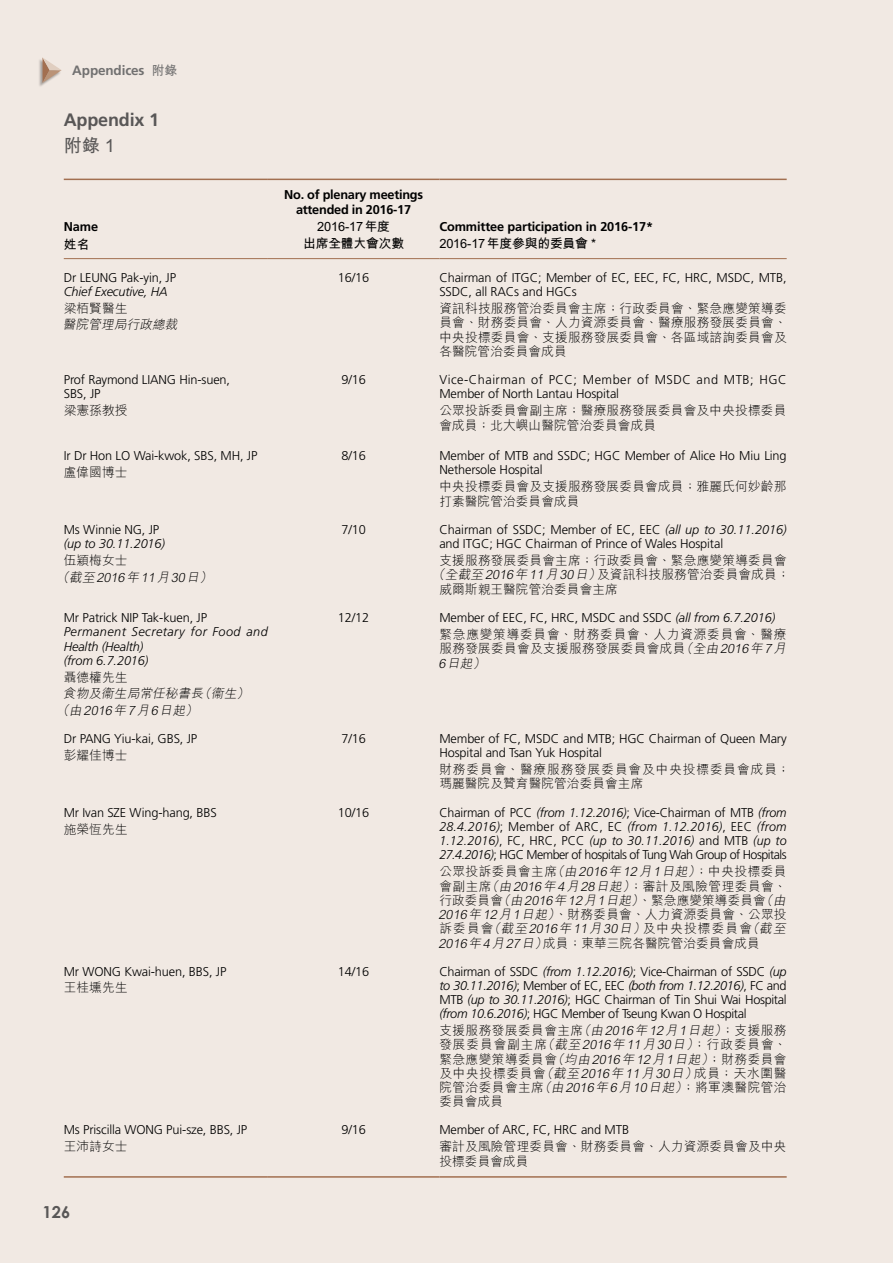
<style>
.page{position:relative;width:893px;height:1263px;background:#f1e9e3}
.page>*{position:absolute;margin:0;border:0;box-sizing:border-box;transform-origin:0 0}
.t1{font:700 18px/26.4px "Frutiger";letter-spacing:-.01em;color:#595757}
.t2{font:700 16.5px "Century Gothic";color:#595757}
.t3{font:700 13.5px "Frutiger";letter-spacing:-.01em;color:#727171}
.t4{font:300 12.75px/14.2px "Frutiger";letter-spacing:-.01em;color:#000}
.t5{font:300 12.75px/14.2px "M Hei HK";letter-spacing:.01em;color:#000}
.t6{font:italic 300 12.75px "M Hei HK";color:#000}
.t7{font:700 12.75px/15px "Frutiger";letter-spacing:-.01em;color:#000;text-align:center}
.t8{font:300 12.75px/14.2px "Frutiger";letter-spacing:.04em;color:#000}
.t9{font:300 12.75px/14.2px "M Hei HK";letter-spacing:.055em;color:#000}
.t10{font:italic 300 12.75px "Frutiger";letter-spacing:-.01em;color:#000}
.t11{font:italic 300 12.75px/14.2px "Frutiger";letter-spacing:.035em;color:#000}
.t12{font:300 12.75px/14.2px "M Hei HK";letter-spacing:.065em;color:#000}
.t13{font:700 12.75px "M Hei HK";letter-spacing:-.01em;color:#000}
.s1{font-family:"M Hei HK";font-size:12.75px}
.s2{font-family:"M Hei HK"}
.s3{font-style:italic}
.s4{font-style:normal}
</style>
<div class="page">
<div style="left:38px;top:58px;width:23px;height:29px;background:#000;opacity:.3"></div>
<svg style="left:43px;top:58px;width:19px;height:25px"></svg>
<hr style="left:64px;top:258px;width:204px;height:1px;background:#a26f50">
<hr style="left:268px;top:258px;width:171px;height:1px;background:#a26f50">
<hr style="left:439px;top:258px;width:348px;height:1px;background:#a26f50">
<hr style="left:64px;top:179px;width:204px;height:1px;background:#a26f50">
<hr style="left:268px;top:179px;width:171px;height:1px;background:#a26f50">
<hr style="left:439px;top:179px;width:348px;height:1px;background:#a26f50">
<hr style="left:64px;top:1176px;width:204px;height:2px;background:#a26f50">
<hr style="left:268px;top:1176px;width:171px;height:2px;background:#a26f50">
<hr style="left:439px;top:1176px;width:348px;height:2px;background:#a26f50">
<p class="t3" style="left:72px;top:62px;width:106px">Appendices <span class="s1">附錄</span></p>
<p class="t1" style="left:64px;top:106px;width:97px">Appendix 1<span class="s2">附錄 1</span></p>
<p class="t7" style="left:64px;top:219px;width:36px">Name</p>
<p class="t13" style="left:64px;top:235px;width:27px">姓名</p>
<p class="t7" style="left:284px;top:187px;width:140px">No. of plenary meetings attended in 2016-17</p>
<p class="t13" style="left:317px;top:217px;width:74px">2016-17年度</p>
<p class="t13" style="left:303px;top:235px;width:103px">出席全體大會次數</p>
<p class="t7" style="left:439px;top:219px;width:215px">Committee participation in 2016-17*</p>
<p class="t13" style="left:439px;top:235px;width:158px">2016-17年度參與的委員會 *</p>
<p class="t4" style="left:64px;top:270px;width:114px">Dr LEUNG Pak-yin, JP</p>
<p class="t10" style="left:64px;top:284px;width:105px">Chief Executive, HA</p>
<p class="t5" style="left:64px;top:301px;width:65px">梁栢賢醫生</p>
<p class="t6" style="left:63px;top:316px;width:119px">醫院管理局行政總裁</p>
<p class="t4" style="left:338px;top:270px;width:33px">16/16</p>
<p class="t4" style="left:439px;top:270px;width:349px">Chairman of ITGC; Member of EC, EEC, FC, HRC, MSDC, MTB,<br>SSDC, all RACs and HGCs</p>
<p class="t5" style="left:439px;top:301px;width:349px;text-align:justify">資訊科技服務管治委員會主席；行政委員會、緊急應變策導委員會、財務委員會、人力資源委員會、醫療服務發展委員會、中央投標委員會、支援服務發展委員會、各區域諮詢委員會及各醫院管治委員會成員</p>
<p class="t4" style="left:64px;top:373px;width:168px">Prof Raymond LIANG Hin-suen,<br>SBS, JP</p>
<p class="t5" style="left:64px;top:403px;width:65px">梁憲孫教授</p>
<p class="t4" style="left:341px;top:373px;width:26px">9/16</p>
<p class="t8" style="left:439px;top:373px;width:349px">Vice-Chairman of PCC; Member of MSDC and MTB; HGC<br>Member of North Lantau Hospital</p>
<p class="t5" style="left:439px;top:403px;width:349px">公眾投訴委員會副主席；醫療服務發展委員會及中央投標委員會成員；北大嶼山醫院管治委員會成員</p>
<p class="t4" style="left:64px;top:449px;width:195px">Ir Dr Hon LO Wai-kwok, SBS, MH, JP</p>
<p class="t5" style="left:64px;top:465px;width:65px">盧偉國博士</p>
<p class="t4" style="left:341px;top:449px;width:26px">8/16</p>
<p class="t4" style="left:439px;top:449px;width:349px">Member of MTB and SSDC; HGC Member of Alice Ho Miu Ling<br>Nethersole Hospital</p>
<p class="t5" style="left:439px;top:479px;width:349px">中央投標委員會及支援服務發展委員會成員；雅麗氏何妙齡那打素醫院管治委員會成員</p>
<p class="t4" style="left:64px;top:522px;width:97px">Ms Winnie NG, JP</p>
<p class="t10" style="left:64px;top:536px;width:103px">(up to 30.11.2016)</p>
<p class="t5" style="left:64px;top:553px;width:65px">伍穎梅女士</p>
<p class="t6" style="left:57px;top:568px;width:160px">（截至2016年11月30日）</p>
<p class="t4" style="left:341px;top:522px;width:26px">7/10</p>
<p class="t4" style="left:439px;top:522px;width:349px">Chairman of SSDC; Member of EC, EEC <span class="s3">(all up to 30.11.2016) </span>and ITGC; HGC Chairman of Prince of Wales Hospital</p>
<p class="t5" style="left:439px;top:553px;width:349px">支援服務發展委員會主席；行政委員會、緊急應變策導委員會</p>
<p class="t6" style="left:432px;top:566px;width:359px">（全截至2016年11月30日）<span class="s4">及資訊科技服務管治委員會成員；</span></p>
<p class="t5" style="left:439px;top:581px;width:180px">威爾斯親王醫院管治委員會主席</p>
<p class="t4" style="left:64px;top:610px;width:145px">Mr Patrick NIP Tak-kuen, JP</p>
<p class="t11" style="left:64px;top:625px;width:205px">Permanent Secretary for Food and<br>Health (Health)</p>
<p class="t10" style="left:64px;top:653px;width:86px">(from 6.7.2016)</p>
<p class="t5" style="left:64px;top:669px;width:65px">聶德權先生</p>
<p class="t6" style="left:63px;top:684px;width:191px">食物及衞生局常任秘書長（衞生）</p>
<p class="t6" style="left:57px;top:701px;width:146px">（由2016年7月6日起）</p>
<p class="t4" style="left:338px;top:610px;width:33px">12/12</p>
<p class="t4" style="left:439px;top:610px;width:337px">Member of EEC, FC, HRC, MSDC and SSDC <span class="s3">(all from 6.7.2016)</span></p>
<p class="t9" style="left:439px;top:627px;width:352px">緊急應變策導委員會、財務委員會、人力資源委員會、醫療服務發展委員會及支援服務發展委員會成員<span class="s3">（全由2016年7月<br>6日起）</span></p>
<p class="t4" style="left:64px;top:731px;width:135px">Dr PANG Yiu-kai, GBS, JP</p>
<p class="t5" style="left:64px;top:747px;width:65px">彭耀佳博士</p>
<p class="t4" style="left:341px;top:731px;width:26px">7/16</p>
<p class="t4" style="left:439px;top:731px;width:349px">Member of FC, MSDC and MTB; HGC Chairman of Queen Mary<br>Hospital and Tsan Yuk Hospital</p>
<p class="t12" style="left:439px;top:762px;width:352px">財務委員會、醫療服務發展委員會及中央投標委員會成員；瑪麗醫院及贊育醫院管治委員會主席</p>
<p class="t4" style="left:64px;top:805px;width:154px">Mr Ivan SZE Wing-hang, BBS</p>
<p class="t5" style="left:64px;top:821px;width:65px">施榮恆先生</p>
<p class="t4" style="left:338px;top:805px;width:33px">10/16</p>
<p class="t4" style="left:439px;top:805px;width:349px;text-align:justify">Chairman of PCC <span class="s3">(from 1.12.2016)</span>; Vice-Chairman of MTB <span class="s3">(from 28.4.2016)</span>; Member of ARC, EC <span class="s3">(from 1.12.2016)</span>, EEC <span class="s3">(from 1.12.2016)</span>, FC, HRC, PCC <span class="s3">(up to 30.11.2016)</span> and MTB <span class="s3">(up to 27.4.2016)</span>; HGC Member of hospitals of Tung Wah Group of Hospitals</p>
<p class="t5" style="left:439px;top:864px;width:352px">公眾投訴委員會主席<span class="s3">（由2016年12月1日起）</span>；中央投標委員會副主席<span class="s3">（由2016年4月28日起）</span>；審計及風險管理委員會、行政委員會<span class="s3">（由2016年12月1日起）</span>、緊急應變策導委員會<span class="s3">（由2016年12月1日起）</span>、財務委員會、人力資源委員會、公眾投訴委員會<span class="s3">（截至2016年11月30日）</span>及中央投標委員會<span class="s3">（截至2016年4月27日）</span>成員；東華三院各醫院管治委員會成員</p>
<p class="t4" style="left:64px;top:964px;width:164px">Mr WONG Kwai-huen, BBS, JP</p>
<p class="t5" style="left:64px;top:980px;width:65px">王桂壎先生</p>
<p class="t4" style="left:338px;top:964px;width:33px">14/16</p>
<p class="t4" style="left:439px;top:964px;width:349px;text-align:justify">Chairman of SSDC <span class="s3">(from 1.12.2016)</span>; Vice-Chairman of SSDC <span class="s3">(up to 30.11.2016)</span>; Member of EC, EEC <span class="s3">(both from 1.12.2016)</span>, FC and MTB <span class="s3">(up to 30.11.2016)</span>; HGC Chairman of Tin Shui Wai Hospital <span class="s3">(from 10.6.2016)</span>; HGC Member of Tseung Kwan O Hospital</p>
<p class="t5" style="left:439px;top:1023px;width:349px;text-align:justify">支援服務發展委員會主席<span class="s3">（由2016年12月1日起）</span>；支援服務發展委員會副主席<span class="s3">（截至2016年11月30日）</span>；行政委員會、緊急應變策導委員會<span class="s3">（均由2016年12月1日起）</span>；財務委員會及中央投標委員會<span class="s3">（截至2016年11月30日）</span>成員；天水圍醫院管治委員會主席<span class="s3">（由2016年6月10日起）</span>；將軍澳醫院管治委員會成員</p>
<p class="t4" style="left:64px;top:1123px;width:185px">Ms Priscilla WONG Pui-sze, BBS, JP</p>
<p class="t5" style="left:64px;top:1139px;width:65px">王沛詩女士</p>
<p class="t4" style="left:341px;top:1123px;width:26px">9/16</p>
<p class="t4" style="left:439px;top:1123px;width:191px">Member of ARC, FC, HRC and MTB</p>
<p class="t5" style="left:439px;top:1139px;width:349px">審計及風險管理委員會、財務委員會、人力資源委員會及中央投標委員會成員</p>
<p class="t2" style="left:43px;top:1202px;width:29px">126</p>
</div>
